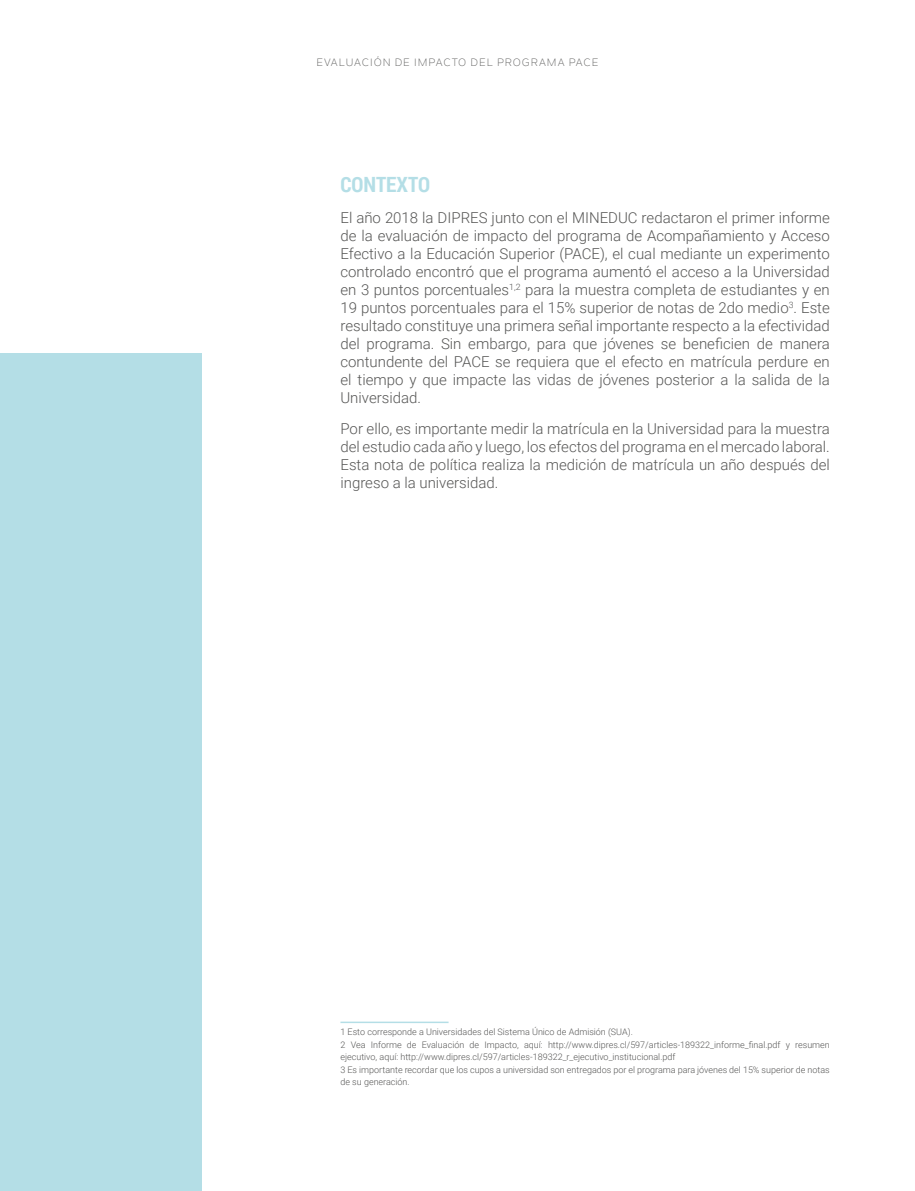
<style>
.page{position:relative;width:915px;height:1191px;background:#fff}
.page>*{position:absolute;margin:0;border:0;box-sizing:border-box;transform-origin:0 0}
.t1{font:700 21px "Roboto Condensed";color:#b4dee6}
.t2{font:300 15px/18px "Roboto";color:#575756;text-align:justify}
.t3{font:10.5px "Nolan Next";letter-spacing:.09em;color:#575756}
.t4{font:300 9px/12.3px "Roboto";color:#575756}
</style>
<div class="page">
<div style="left:0;top:353px;width:202px;height:838px;background:#b4dee6"></div>
<hr style="left:340px;top:1021px;width:108px;height:2px;background:#b4dee6">
<hr style="left:914px;top:374px;width:1px;height:300px;background:#f0f1f5">
<p class="t3" style="left:316px;top:56px;width:284px">EVALUACIÓN DE IMPACTO DEL PROGRAMA PACE</p>
<h1 class="t1" style="left:340px;top:170px;width:91px">CONTEXTO</h1>
<p class="t2" style="left:340px;top:208px;width:491px">El año 2018 la DIPRES junto con el MINEDUC redactaron el primer informe de la evaluación de impacto del programa de Acompañamiento y Acceso Efectivo a la Educación Superior (PACE), el cual mediante un experimento controlado encontró que el programa aumentó el acceso a la Universidad en 3 puntos porcentuales<sup>1,2</sup> para la muestra completa de estudiantes y en 19 puntos porcentuales para el 15% superior de notas de 2do medio<sup>3</sup>. Este resultado constituye una primera señal importante respecto a la efectividad del programa. Sin embargo, para que jóvenes se beneficien de manera contundente del PACE se requiera que el efecto en matrícula perdure en el tiempo y que impacte las vidas de jóvenes posterior a la salida de la Universidad.</p>
<p class="t2" style="left:340px;top:419px;width:490px">Por ello, es importante medir la matrícula en la Universidad para la muestra del estudio cada año y luego, los efectos del programa en el mercado laboral.<br>Esta nota de política realiza la medición de matrícula un año después del ingreso a la universidad.</p>
<p class="t4" style="left:340px;top:1025px;width:490px">1 Esto corresponde a Universidades del Sistema Único de Admisión (SUA).<br>2 Vea Informe de Evaluación de Impacto, aquí: http://www.dipres.cl/597/articles-189322_informe_final.pdf y resumen ejecutivo, aquí: http://www.dipres.cl/597/articles-189322_r_ejecutivo_institucional.pdf<br>3 Es importante recordar que los cupos a universidad son entregados por el programa para jóvenes del 15% superior de notas de su generación.</p>
</div>
